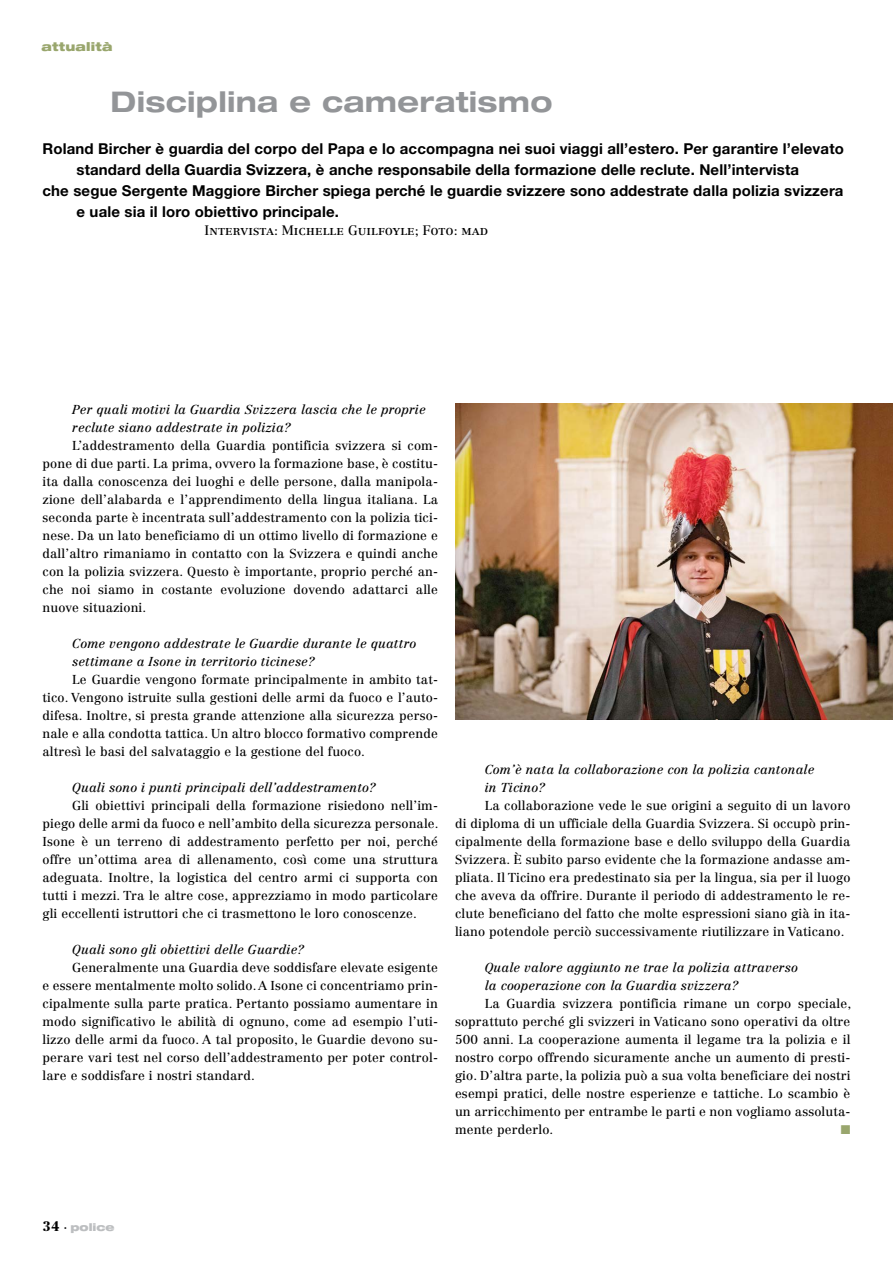
<style>
.page{position:relative;width:893px;height:1263px;background:#fff}
.page>*{position:absolute;margin:0;border:0;box-sizing:border-box;transform-origin:0 0}
.t1{font:700 expanded 28.5px "Helvetica Neue LT Std";letter-spacing:.01em;color:#939598}
.t2{font:700 15px "Helvetica Neue LT Std";letter-spacing:.01em;color:#000}
.t3{font:13.5px "Centennial LT Std";letter-spacing:.01em;color:#000}
.t4{font:12.75px/18px "Centennial LT Std";letter-spacing:.01em;color:#000;text-align:justify}
.t5{font:italic 12.75px/18px "Centennial LT Std";letter-spacing:.01em;color:#000}
.t6{font:12.75px "Zapf Dingbats ITC";color:#99a66d}
.t7{font:900 expanded 12px "Helvetica Neue LT Std";letter-spacing:.015em;color:#99a66d}
.t8{font:900 expanded 10.5px "Helvetica Neue LT Std";color:#bcbec0}
.s1{font-family:"Centennial LT Std";font-stretch:normal;font-size:13.5px;color:#000}
.s2{font-family:"Centennial LT Std";font-stretch:normal;color:#000}
</style>
<div class="page">
<img style="left:455px;top:404px;width:438px;height:316px">
<p class="t7" style="left:42px;top:39px;width:72px">attualità</p>
<h1 class="t1" style="left:111px;top:84px;width:443px">Disciplina e cameratismo</h1>
<p class="t2" style="left:43px;top:139px;width:803px">Roland Bircher è guardia del corpo del Papa e lo accompagna nei suoi viaggi all’estero. Per garantire l’elevato</p>
<p class="t2" style="left:77px;top:160px;width:724px">standard della Guardia Svizzera, è anche responsabile della formazione delle reclute. Nell’intervista</p>
<p class="t2" style="left:43px;top:181px;width:803px">che segue Sergente Maggiore Bircher spiega perché le guardie svizzere sono addestrate dalla polizia svizzera</p>
<p class="t2" style="left:77px;top:202px;width:264px">e uale sia il loro obiettivo principale.</p>
<p class="t3" style="left:205px;top:222px;width:285px">Intervista: Michelle Guilfoyle; Foto: mad</p>
<p class="t5" style="left:72px;top:401px;width:355px">Per quali motivi la Guardia Svizzera lascia che le proprie reclute siano addestrate in polizia?</p>
<p class="t4" style="left:43px;top:437px;width:397px;text-indent:30px">L’addestramento della Guardia pontificia svizzera si com&shy;pone di due parti. La prima, ovvero la formazione base, è costitu&shy;ita dalla conoscenza dei luoghi e delle persone, dalla manipola&shy;zione dell’alabarda e l’apprendimento della lingua italiana. La seconda parte è incentrata sull’addestramento con la polizia tici&shy;nese. Da un lato beneficiamo di un ottimo livello di formazione e dall’altro rimaniamo in contatto con la Svizzera e quindi anche con la polizia svizzera. Questo è importante, proprio perché an&shy;che noi siamo in costante evoluzione dovendo adattarci alle nuove situazioni.</p>
<p class="t5" style="left:72px;top:635px;width:345px">Come vengono addestrate le Guardie durante le quattro settimane a Isone in territorio ticinese?</p>
<p class="t4" style="left:43px;top:671px;width:397px;text-indent:30px">Le Guardie vengono formate principalmente in ambito tat&shy;tico. Vengono istruite sulla gestioni delle armi da fuoco e l’auto&shy;difesa. Inoltre, si presta grande attenzione alla sicurezza perso&shy;nale e alla condotta tattica. Un altro blocco formativo comprende altresì le basi del salvataggio e la gestione del fuoco.</p>
<p class="t5" style="left:72px;top:779px;width:305px">Quali sono i punti principali dell’addestramento?</p>
<p class="t4" style="left:43px;top:797px;width:398px;text-indent:30px">Gli obiettivi principali della formazione risiedono nell’im&shy;piego delle armi da fuoco e nell’ambito della sicurezza personale.<br>Isone è un terreno di addestramento perfetto per noi, perché offre un’ottima area di allenamento, così come una struttura adeguata. Inoltre, la logistica del centro armi ci supporta con tutti i mezzi. Tra le altre cose, apprezziamo in modo particolare gli eccellenti istruttori che ci trasmettono le loro conoscenze.</p>
<p class="t5" style="left:72px;top:941px;width:233px">Quali sono gli obiettivi delle Guardie?</p>
<p class="t4" style="left:43px;top:959px;width:397px;text-indent:30px">Generalmente una Guardia deve soddisfare elevate esigente e essere mentalmente molto solido. A Isone ci concentriamo prin&shy;cipalmente sulla parte pratica. Pertanto possiamo aumentare in modo significativo le abilità di ognuno, come ad esempio l’uti&shy;lizzo delle armi da fuoco. A tal proposito, le Guardie devono su&shy;perare vari test nel corso dell’addestramento per poter control&shy;lare e soddisfare i nostri standard.</p>
<p class="t5" style="left:485px;top:761px;width:331px">Com’è nata la collaborazione con la polizia cantonale in Ticino?</p>
<p class="t4" style="left:455px;top:797px;width:397px;text-indent:30px">La collaborazione vede le sue origini a seguito di un lavoro di diploma di un ufficiale della Guardia Svizzera. Si occupò prin&shy;cipalmente della formazione base e dello sviluppo della Guardia Svizzera. È subito parso evidente che la formazione andasse am&shy;pliata. Il Ticino era predestinato sia per la lingua, sia per il luogo che aveva da offrire. Durante il periodo di addestramento le re&shy;clute beneficiano del fatto che molte espressioni siano già in ita&shy;liano potendole perciò successivamente riutilizzare in Vaticano.</p>
<p class="t5" style="left:485px;top:959px;width:315px">Quale valore aggiunto ne trae la polizia attraverso la cooperazione con la Guardia svizzera?</p>
<p class="t4" style="left:455px;top:995px;width:398px;text-indent:30px">La Guardia svizzera pontificia rimane un corpo speciale, soprattuto perché gli svizzeri in Vaticano sono operativi da oltre 500 anni. La cooperazione aumenta il legame tra la polizia e il nostro corpo offrendo sicuramente anche un aumento di presti&shy;gio. D’altra parte, la polizia può a sua volta beneficiare dei nostri esempi pratici, delle nostre esperienze e tattiche. Lo scambio è un arricchimento per entrambe le parti e non vogliamo assoluta&shy;mente perderlo.</p>
<p class="t6" style="left:841px;top:1124px;width:11px">■</p>
<p class="t8" style="left:43px;top:1220px;width:74px"><span class="s1">34</span> <span class="s2">·</span> police</p>
</div>
